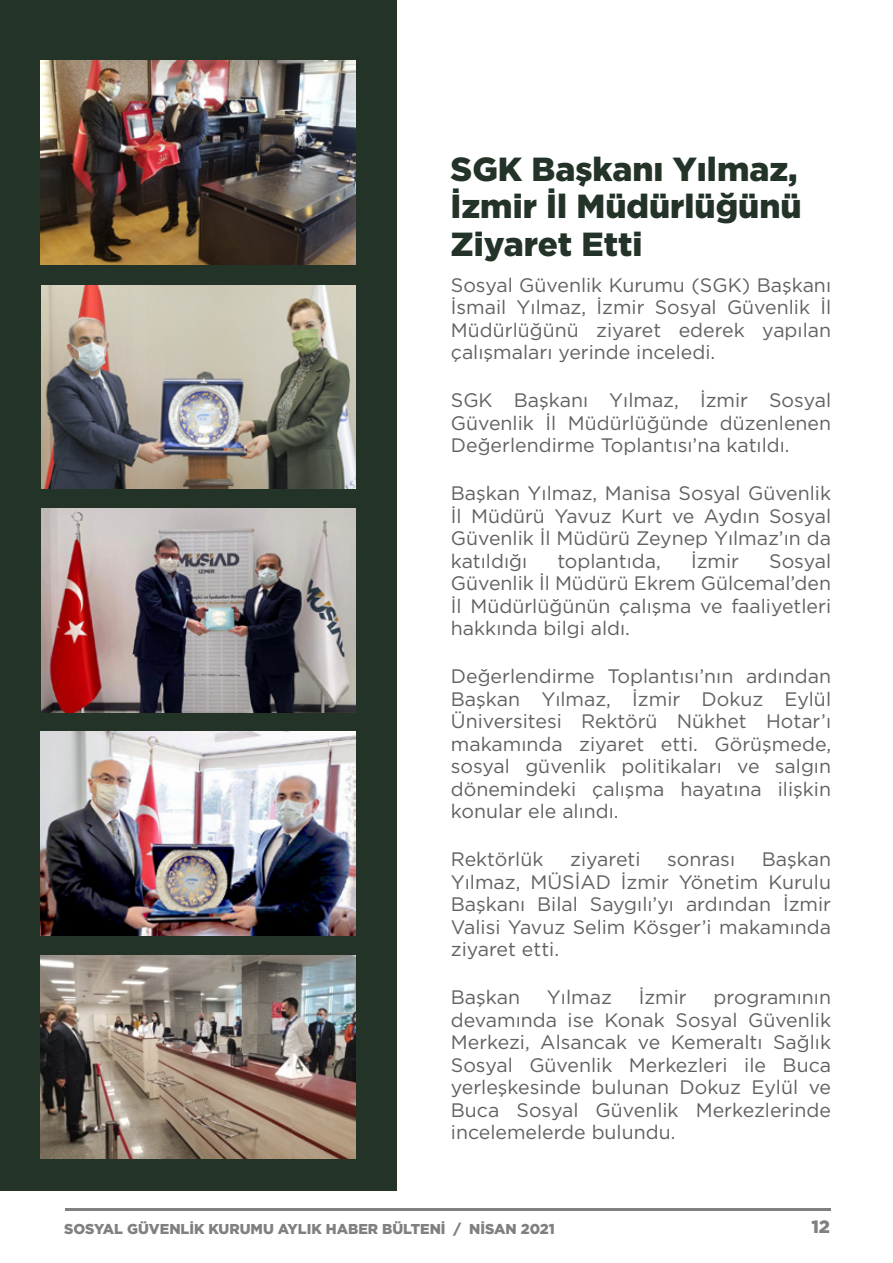
<style>
.page{position:relative;width:893px;height:1263px;background:#fff}
.page>*{position:absolute;margin:0;border:0;box-sizing:border-box;transform-origin:0 0}
.t1{font:900 33.3px/37.5px "Gotham";color:#233328}
.t2{font:19.5px/22.5px "Gotham";color:#616160;text-align:justify}
.t3{font:900 17.85px "Gotham";color:#808080}
.t4{font:900 14.25px "Gotham";color:#808080}
</style>
<div class="page">
<div style="left:0;top:0;width:396px;height:1191px;background:#233328"></div>
<img style="left:41px;top:732px;width:314px;height:203px">
<img style="left:42px;top:285px;width:314px;height:203px">
<img style="left:41px;top:509px;width:314px;height:203px">
<img style="left:41px;top:955px;width:315px;height:203px">
<img style="left:41px;top:61px;width:315px;height:203px">
<hr style="left:66px;top:1209px;width:765px;height:2px;background:#808080">
<h1 class="t1" style="left:451px;top:150px;width:353px">SGK Başkanı Yılmaz,<br>İzmir İl Müdürlüğünü<br>Ziyaret Etti</h1>
<p class="t2" style="left:451px;top:273px;width:382px">Sosyal Güvenlik Kurumu (SGK) Başkanı İsmail Yılmaz, İzmir Sosyal Güvenlik İl Müdürlüğünü ziyaret ederek yapılan çalışmaları yerinde inceledi.</p>
<p class="t2" style="left:451px;top:388px;width:382px">SGK Başkanı Yılmaz, İzmir Sosyal Güvenlik İl Müdürlüğünde düzenlenen Değerlendirme Toplantısı’na katıldı.</p>
<p class="t2" style="left:451px;top:481px;width:382px">Başkan Yılmaz, Manisa Sosyal Güvenlik İl Müdürü Yavuz Kurt ve Aydın Sosyal Güvenlik İl Müdürü Zeynep Yılmaz’ın da katıldığı</p>
<p class="t2" style="left:557px;top:549px;width:105px">toplantıda,</p>
<p class="t2" style="left:691px;top:549px;width:50px">İzmir</p>
<p class="t2" style="left:451px;top:549px;width:382px;text-indent:318px">Sosyal Güvenlik İl Müdürü Ekrem Gülcemal’den İl Müdürlüğünün çalışma ve faaliyetleri hakkında bilgi aldı.</p>
<p class="t2" style="left:451px;top:664px;width:382px">Değerlendirme Toplantısı’nın ardından Başkan Yılmaz, İzmir Dokuz Eylül Üniversitesi Rektörü Nükhet Hotar’ı makamında ziyaret etti. Görüşmede, sosyal güvenlik politikaları ve salgın dönemindeki çalışma hayatına ilişkin konular ele alındı.</p>
<p class="t2" style="left:451px;top:848px;width:94px">Rektörlük</p>
<p class="t2" style="left:570px;top:848px;width:72px">ziyareti</p>
<p class="t2" style="left:667px;top:848px;width:69px">sonrası</p>
<p class="t2" style="left:451px;top:848px;width:382px;text-indent:311px">Başkan Yılmaz, MÜSİAD İzmir Yönetim Kurulu Başkanı Bilal Saygılı’yı ardından İzmir Valisi Yavuz Selim Kösger’i makamında ziyaret etti.</p>
<p class="t2" style="left:451px;top:986px;width:71px">Başkan</p>
<p class="t2" style="left:547px;top:986px;width:66px">Yılmaz</p>
<p class="t2" style="left:639px;top:986px;width:50px">İzmir</p>
<p class="t2" style="left:451px;top:986px;width:382px;text-indent:263px">programının devamında ise Konak Sosyal Güvenlik Merkezi, Alsancak ve Kemeraltı Sağlık Sosyal Güvenlik Merkezleri ile Buca yerleşkesinde bulunan Dokuz Eylül ve Buca Sosyal Güvenlik Merkezlerinde incelemelerde bulundu.</p>
<p class="t4" style="left:64px;top:1219px;width:492px">SOSYAL GÜVENLİK KURUMU AYLIK HABER BÜLTENİ / NİSAN 2021</p>
<p class="t3" style="left:811px;top:1214px;width:20px">12</p>
</div>
